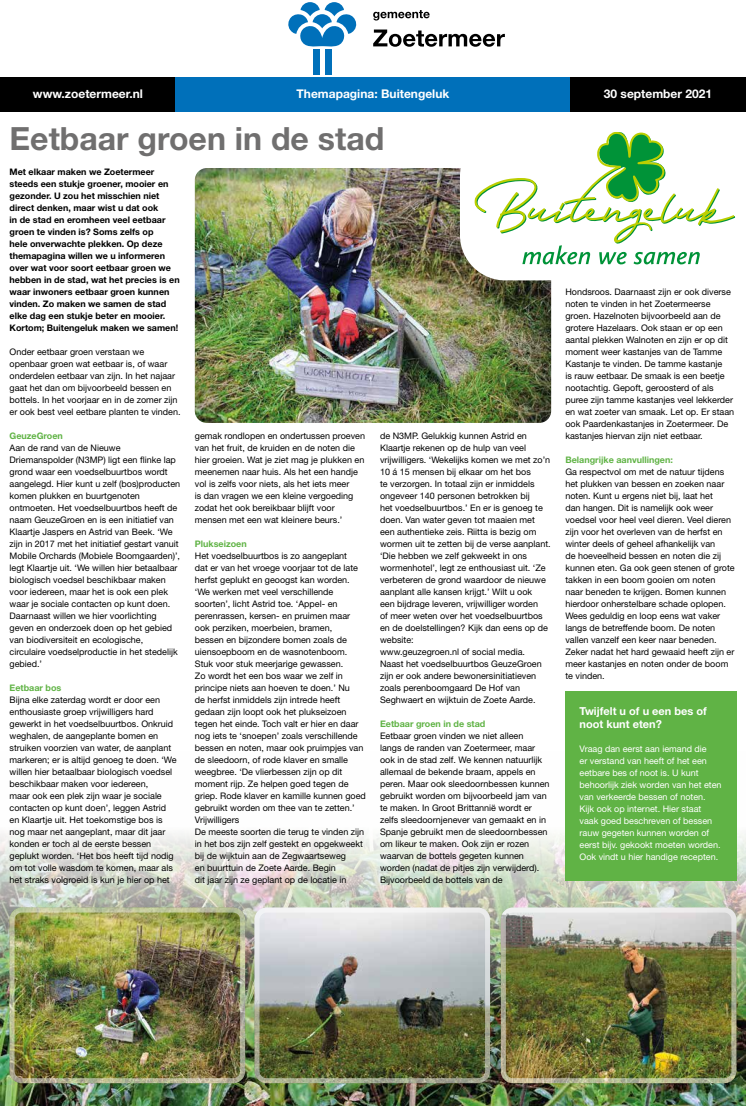
<style>
.page{position:relative;width:746px;height:1106px;background:#fff}
.page>*{position:absolute;margin:0;border:0;box-sizing:border-box;transform-origin:0 0}
.t1{font:700 32px "Helvetica Neue LT Std";color:#706f6f}
.t2{font:700 12px "Helvetica Neue LT Std";color:#fff}
.t3{font:700 11px/12px "Helvetica Neue LT Std";color:#fff}
.t4{font:9px/12px "Helvetica Neue LT Std";color:#000}
.t5{font:700 9px/12px "Helvetica Neue LT Std";color:#000}
.t6{font:9px/12px "Helvetica Neue LT Std";color:#fff}
.t7{font:700 9px "Helvetica Neue LT Std";color:#60b345}
</style>
<div class="page">
<svg style="left:373px;top:30px;width:132px;height:17px"></svg>
<svg style="left:373px;top:10px;width:56px;height:11px"></svg>
<svg style="left:288px;top:2px;width:69px;height:45px"></svg>
<div style="left:313px;top:49px;width:6px;height:25px;background:#0070ba"></div>
<div style="left:325px;top:49px;width:6px;height:25px;background:#0070ba"></div>
<div style="left:0;top:77px;width:176px;height:34px;background:#000"></div>
<div style="left:570px;top:77px;width:176px;height:34px;background:#000"></div>
<div style="left:176px;top:77px;width:394px;height:34px;background:#0070ba"></div>
<img style="left:0;top:751px;width:746px;height:355px">
<div style="left:565px;top:691px;width:171px;height:189px;background:#60b345"></div>
<img style="left:195px;top:168px;width:356px;height:255px">
<img style="left:10px;top:907px;width:235px;height:176px">
<div style="left:10px;top:907px;width:235px;height:176px;border:5px solid #fff;border-radius:10px"></div>
<img style="left:254px;top:907px;width:236px;height:176px">
<div style="left:254px;top:907px;width:236px;height:176px;border:5px solid #fff;border-radius:10px"></div>
<img style="left:501px;top:907px;width:235px;height:176px">
<div style="left:501px;top:907px;width:235px;height:176px;border:5px solid #fff;border-radius:10px"></div>
<div style="left:460px;top:131px;width:276px;height:149px;background:#fff;border-radius:45px"></div>
<svg style="left:474px;top:132px;width:261px;height:132px"></svg>
<h2 class="t2" style="left:33px;top:86px;width:111px">www.zoetermeer.nl</h2>
<h2 class="t2" style="left:296px;top:86px;width:154px">Themapagina: Buitengeluk</h2>
<h2 class="t2" style="left:603px;top:86px;width:110px">30 september 2021</h2>
<h1 class="t1" style="left:10px;top:119px;width:376px">Eetbaar groen in de stad</h1>
<p class="t5" style="left:10px;top:166px;width:171px">Met elkaar maken we Zoetermeer steeds een stukje groener, mooier en gezonder. U zou het misschien niet direct denken, maar wist u dat ook<br>in de stad en eromheen veel eetbaar groen te vinden is? Soms zelfs op<br>hele onverwachte plekken. Op deze themapagina willen we u informeren over wat voor soort eetbaar groen we hebben in de stad, wat het precies is en waar inwoners eetbaar groen kunnen vinden. Zo maken we samen de stad elke dag een stukje beter en mooier.<br>Kortom; Buitengeluk maken we samen!</p>
<p class="t4" style="left:10px;top:346px;width:172px">Onder eetbaar groen verstaan we openbaar groen wat eetbaar is, of waar onderdelen eetbaar van zijn. In het najaar gaat het dan om bijvoorbeeld bessen en bottels. In het voorjaar en in de zomer zijn er ook best veel eetbare planten te vinden.</p>
<p class="t7" style="left:10px;top:430px;width:55px">GeuzeGroen</p>
<p class="t4" style="left:10px;top:442px;width:172px">Aan de rand van de Nieuwe Driemanspolder (N3MP) ligt een flinke lap grond waar een voedselbuurtbos wordt aangelegd. Hier kunt u zelf (bos)producten komen plukken en buurtgenoten ontmoeten. Het voedselbuurtbos heeft de naam GeuzeGroen en is een initiatief van Klaartje Jaspers en Astrid van Beek. ‘We zijn in 2017 met het initiatief gestart vanuit Mobile Orchards (Mobiele Boomgaarden)’, legt Klaartje uit. ‘We willen hier betaalbaar biologisch voedsel beschikbaar maken voor iedereen, maar het is ook een plek waar je sociale contacten op kunt doen.<br>Daarnaast willen we hier voorlichting geven en onderzoek doen op het gebied van biodiversiteit en ecologische, circulaire voedselproductie in het stedelijk gebied.’</p>
<p class="t7" style="left:10px;top:682px;width:53px">Eetbaar bos</p>
<p class="t4" style="left:10px;top:694px;width:168px">Bijna elke zaterdag wordt er door een enthousiaste groep vrijwilligers hard gewerkt in het voedselbuurtbos. Onkruid weghalen, de aangeplante bomen en struiken voorzien van water, de aanplant markeren; er is altijd genoeg te doen. ‘We willen hier betaalbaar biologisch voedsel beschikbaar maken voor iedereen,<br>maar ook een plek zijn waar je sociale contacten op kunt doen’, leggen Astrid en Klaartje uit. Het toekomstige bos is nog maar net aangeplant, maar dit jaar konden er toch al de eerste bessen geplukt worden. ‘Het bos heeft tijd nodig om tot volle wasdom te komen, maar als het straks volgroeid is kun je hier op het</p>
<p class="t4" style="left:565px;top:286px;width:170px">Hondsroos. Daarnaast zijn er ook diverse noten te vinden in het Zoetermeerse groen. Hazelnoten bijvoorbeeld aan de grotere Hazelaars. Ook staan er op een aantal plekken Walnoten en zijn er op dit moment weer kastanjes van de Tamme Kastanje te vinden. De tamme kastanje<br>is rauw eetbaar. De smaak is een beetje nootachtig. Gepoft, geroosterd of als puree zijn tamme kastanjes veel lekkerder en wat zoeter van smaak. Let op. Er staan ook Paardenkastanjes in Zoetermeer. De kastanjes hiervan zijn niet eetbaar.</p>
<p class="t7" style="left:565px;top:454px;width:109px">Belangrijke aanvullingen:</p>
<p class="t4" style="left:565px;top:465px;width:171px">Ga respectvol om met de natuur tijdens het plukken van bessen en zoeken naar noten. Kunt u ergens niet bij, laat het<br>dan hangen. Dit is namelijk ook weer voedsel voor heel veel dieren. Veel dieren zijn voor het overleven van de herfst en winter deels of geheel afhankelijk van<br>de hoeveelheid bessen en noten die zij kunnen eten. Ga ook geen stenen of grote takken in een boom gooien om noten naar beneden te krijgen. Bomen kunnen hierdoor onherstelbare schade oplopen.<br>Wees geduldig en loop eens wat vaker langs de betreffende boom. De noten vallen vanzelf een keer naar beneden.<br>Zeker nadat het hard gewaaid heeft zijn er meer kastanjes en noten onder de boom te vinden.</p>
<p class="t3" style="left:579px;top:705px;width:129px">Twijfelt u of u een bes of noot kunt eten?</p>
<p class="t6" style="left:579px;top:742px;width:144px">Vraag dan eerst aan iemand die<br>er verstand van heeft of het een eetbare bes of noot is. U kunt behoorlijk ziek worden van het eten van verkeerde bessen of noten.<br>Kijk ook op internet. Hier staat vaak goed beschreven of bessen rauw gegeten kunnen worden of eerst bijv. gekookt moeten worden.<br>Ook vindt u hier handige recepten.</p>
<p class="t4" style="left:380px;top:430px;width:172px">de N3MP. Gelukkig kunnen Astrid en Klaartje rekenen op de hulp van veel vrijwilligers. ‘Wekelijks komen we met zo’n 10 á 15 mensen bij elkaar om het bos<br>te verzorgen. In totaal zijn er inmiddels ongeveer 140 personen betrokken bij<br>het voedselbuurtbos.’ En er is genoeg te doen. Van water geven tot maaien met een authentieke zeis. Riitta is bezig om wormen uit te zetten bij de verse aanplant. ‘Die hebben we zelf gekweekt in ons wormenhotel’, legt ze enthousiast uit. ‘Ze verbeteren de grond waardoor de nieuwe aanplant alle kansen krijgt.’ Wilt u ook<br>een bijdrage leveren, vrijwilliger worden<br>of meer weten over het voedselbuurtbos en de doelstellingen? Kijk dan eens op de website:<br>www.geuzegroen.nl of social media.<br>Naast het voedselbuurtbos GeuzeGroen zijn er ook andere bewonersinitiatieven zoals perenboomgaard De Hof van Seghwaert en wijktuin de Zoete Aarde.</p>
<p class="t7" style="left:380px;top:718px;width:107px">Eetbaar groen in de stad</p>
<p class="t4" style="left:380px;top:730px;width:171px">Eetbaar groen vinden we niet alleen<br>langs de randen van Zoetermeer, maar ook in de stad zelf. We kennen natuurlijk allemaal de bekende braam, appels en peren. Maar ook sleedoornbessen kunnen gebruikt worden om bijvoorbeeld jam van te maken. In Groot Brittannië wordt er zelfs sleedoornjenever van gemaakt en in Spanje gebruikt men de sleedoornbessen om likeur te maken. Ook zijn er rozen waarvan de bottels gegeten kunnen worden (nadat de pitjes zijn verwijderd).<br>Bijvoorbeeld de bottels van de</p>
<p class="t4" style="left:195px;top:430px;width:172px">gemak rondlopen en ondertussen proeven van het fruit, de kruiden en de noten die hier groeien. Wat je ziet mag je plukken en meenemen naar huis. Als het een handje vol is zelfs voor niets, als het iets meer<br>is dan vragen we een kleine vergoeding zodat het ook bereikbaar blijft voor mensen met een wat kleinere beurs.’</p>
<p class="t7" style="left:195px;top:538px;width:53px">Plukseizoen</p>
<p class="t4" style="left:195px;top:550px;width:172px">Het voedselbuurtbos is zo aangeplant<br>dat er van het vroege voorjaar tot de late herfst geplukt en geoogst kan worden. ‘We werken met veel verschillende soorten’, licht Astrid toe. ‘Appel- en perenrassen, kersen- en pruimen maar ook perziken, moerbeien, bramen,<br>bessen en bijzondere bomen zoals de uiensoepboom en de wasnotenboom.<br>Stuk voor stuk meerjarige gewassen.<br>Zo wordt het een bos waar we zelf in principe niets aan hoeven te doen.’ Nu<br>de herfst inmiddels zijn intrede heeft gedaan zijn loopt ook het plukseizoen tegen het einde. Toch valt er hier en daar nog iets te ‘snoepen’ zoals verschillende bessen en noten, maar ook pruimpjes van de sleedoorn, of rode klaver en smalle weegbree. ‘De vlierbessen zijn op dit moment rijp. Ze helpen goed tegen de griep. Rode klaver en kamille kunnen goed gebruikt worden om thee van te zetten.’ Vrijwilligers<br>De meeste soorten die terug te vinden zijn in het bos zijn zelf gestekt en opgekweekt bij de wijktuin aan de Zegwaartseweg<br>en buurttuin de Zoete Aarde. Begin<br>dit jaar zijn ze geplant op de locatie in</p>
</div>
